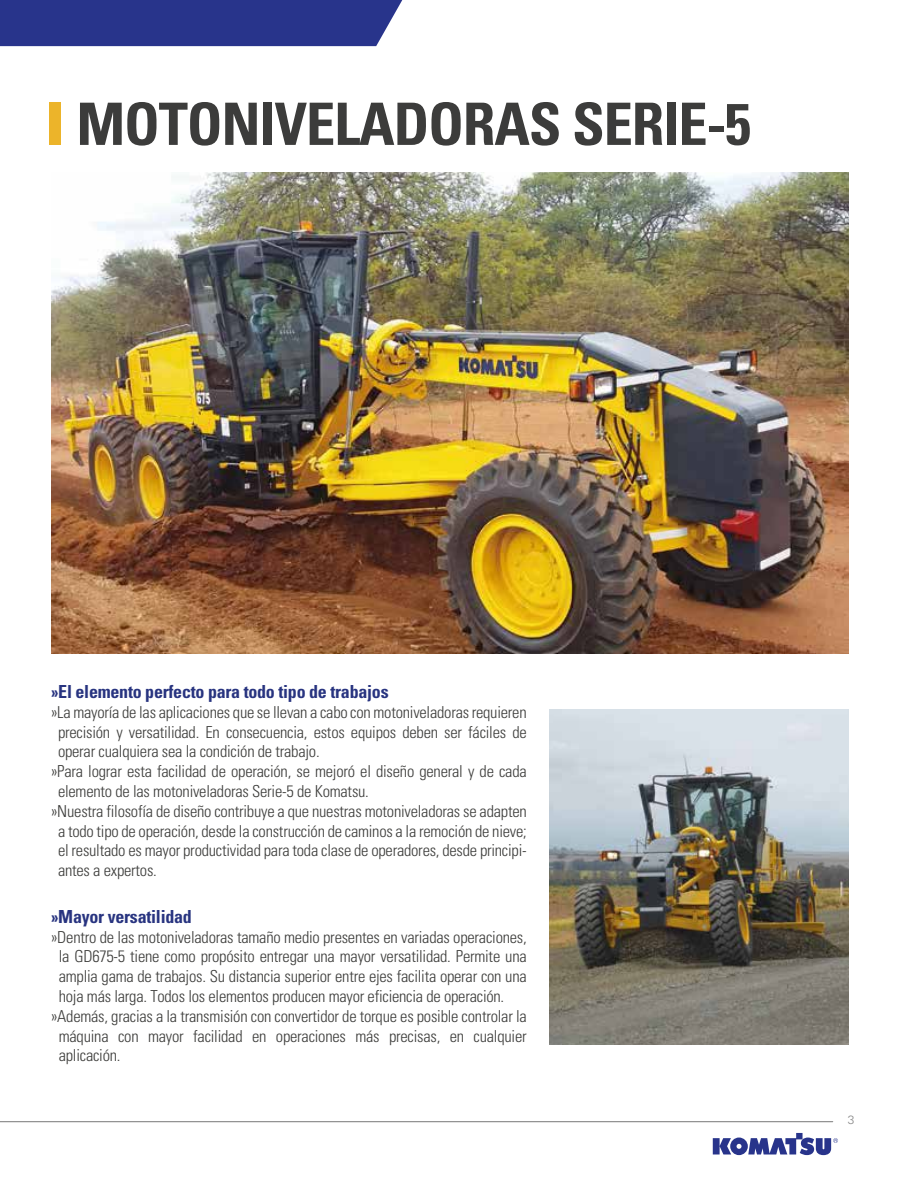
<style>
.page{position:relative;width:918px;height:1188px;background:#fff}
.page>*{position:absolute;margin:0;border:0;box-sizing:border-box;transform-origin:0 0}
.t1{font:700 condensed 58.5px "Univers";letter-spacing:-.02em;color:#3c3c3b}
.t2{font:700 condensed 18px "Univers";letter-spacing:-.015em;color:#283480}
.t3{font:300 condensed 16.5px "Univers";letter-spacing:-.015em;color:#3d3d3b}
.t4{font:300 12px "Univers";color:#878787}
.s1{font-size:16.5px}
</style>
<div class="page">
<hr style="left:0;top:1121px;width:833px;height:1px;background:#878787">
<svg style="left:713px;top:1133px;width:125px;height:22px"></svg>
<div style="left:0;top:0;width:403px;height:46px;background:#28348b"></div>
<div style="left:49px;top:103px;width:11px;height:42px;background:#ecb42a"></div>
<img style="left:51px;top:172px;width:797px;height:482px">
<img style="left:549px;top:710px;width:299px;height:335px">
<h1 class="t1" style="left:76px;top:88px;width:676px">MOTONIVELADORAS SERIE-5</h1>
<p class="t2" style="left:51px;top:680px;width:339px"><span class="s1">»</span>El elemento perfecto para todo tipo de trabajos</p>
<p class="t3" style="left:51px;top:702px;width:477px">»La mayoría de las aplicaciones que se llevan a cabo con motoniveladoras requieren</p>
<p class="t3" style="left:58px;top:722px;width:470px">precisión y versatilidad. En consecuencia, estos equipos deben ser fáciles de</p>
<p class="t3" style="left:58px;top:742px;width:263px">operar cualquiera sea la condición de trabajo.</p>
<p class="t3" style="left:51px;top:761px;width:477px">»Para lograr esta facilidad de operación, se mejoró el diseño general y de cada</p>
<p class="t3" style="left:58px;top:781px;width:312px">elemento de las motoniveladoras Serie-5 de Komatsu.</p>
<p class="t3" style="left:51px;top:801px;width:477px">»Nuestra filosofía de diseño contribuye a que nuestras motoniveladoras se adapten</p>
<p class="t3" style="left:58px;top:821px;width:470px">a todo tipo de operación, desde la construcción de caminos a la remoción de nieve;</p>
<p class="t3" style="left:58px;top:841px;width:470px">el resultado es mayor productividad para toda clase de operadores, desde principi-</p>
<p class="t3" style="left:58px;top:860px;width:100px">antes a expertos.</p>
<p class="t2" style="left:51px;top:905px;width:142px"><span class="s1">»</span>Mayor versatilidad</p>
<p class="t3" style="left:51px;top:927px;width:477px">»Dentro de las motoniveladoras tamaño medio presentes en variadas operaciones,</p>
<p class="t3" style="left:59px;top:947px;width:470px">la GD675-5 tiene como propósito entregar una mayor versatilidad. Permite una</p>
<p class="t3" style="left:59px;top:967px;width:470px">amplia gama de trabajos. Su distancia superior entre ejes facilita operar con una</p>
<p class="t3" style="left:59px;top:986px;width:447px">hoja más larga. Todos los elementos producen mayor eficiencia de operación.</p>
<p class="t3" style="left:51px;top:1006px;width:477px">»Además, gracias a la transmisión con convertidor de torque es posible controlar la</p>
<p class="t3" style="left:59px;top:1026px;width:469px">máquina con mayor facilidad en operaciones más precisas, en cualquier</p>
<p class="t3" style="left:59px;top:1046px;width:63px">aplicación.</p>
<p class="t4" style="left:848px;top:1112px;width:8px">3</p>
</div>
